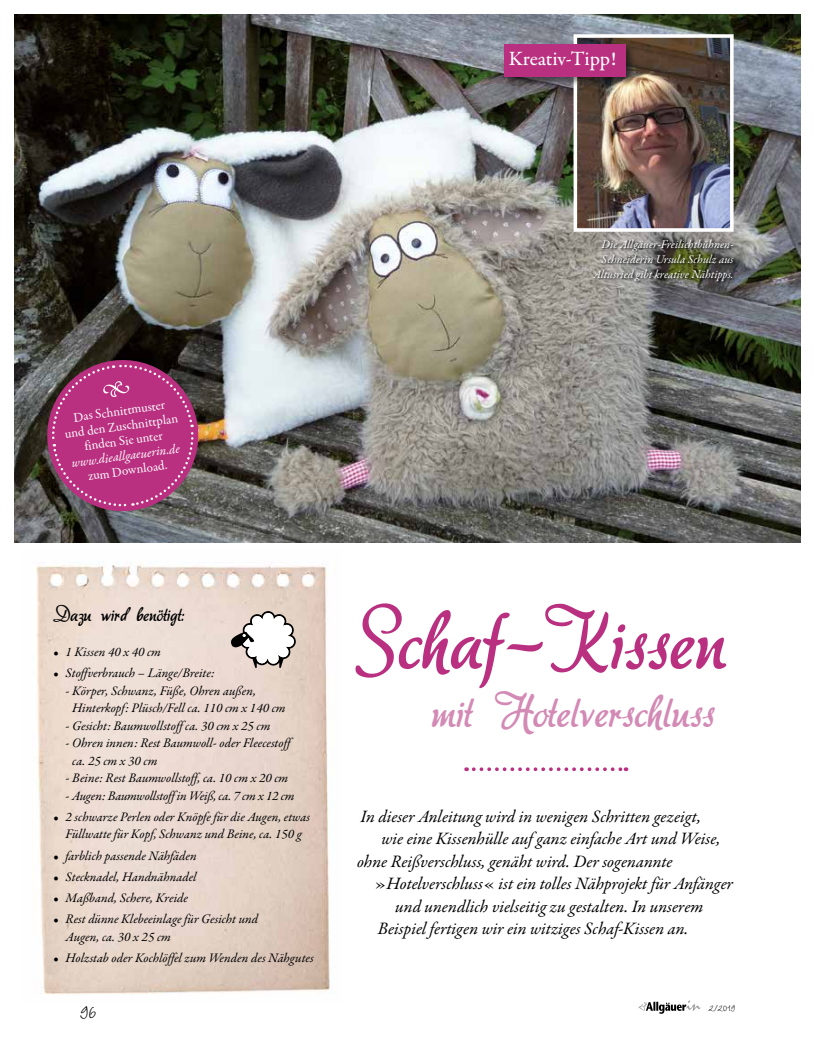
<style>
.page{position:relative;width:815px;height:1053px;background:#fff}
.page>*{position:absolute;margin:0;border:0;box-sizing:border-box;transform-origin:0 0}
.t1{font:79.12px "aka Dora";color:#ba3081}
.t2{font:43.38px "aka Dora";color:#d38ab5}
.t3{font:25px "Wiesbaden Swing";color:#000}
.t4{font:500 20.5px "Garamond Premr Pro";letter-spacing:-.005em;color:#fff}
.t5{font:18.75px "aka Dora";color:#000}
.t6{font:italic 17.5px "Garamond Premr Pro";color:#000}
.t7{font:italic 13.12px/17.5px "Garamond Premr Pro";color:#000}
.t8{font:13.12px/15px "Garamond Premr Pro";color:#fff;text-align:center}
.t9{font:italic 13.12px "Garamond Premr Pro";color:#fff}
.t10{font:12.5px "Wiesbaden Swing";color:#000}
.t11{font:italic 11.88px/15px "Garamond Premr Pro";letter-spacing:-.005em;color:#fff;text-align:right}
.s1{font-style:normal}
</style>
<div class="page">
<svg style="left:638px;top:1000px;width:62px;height:13px"></svg>
<img style="left:35px;top:562px;width:295px;height:432px">
<img style="left:14px;top:14px;width:787px;height:528px">
<svg style="left:42px;top:355px;width:161px;height:161px"></svg>
<svg style="left:231px;top:611px;width:65px;height:56px"></svg>
<svg style="left:474px;top:767px;width:153px;height:4px"></svg>
<img style="left:579px;top:39px;width:150px;height:188px">
<div style="left:574px;top:34px;width:160px;height:198px;border:4px solid #fff"></div>
<svg style="left:592px;top:239px;width:145px;height:45px"></svg>
<div style="left:503px;top:42px;width:133px;height:44px;background:#000;opacity:.45"></div>
<div style="left:505px;top:44px;width:121px;height:32px;background:#ba3081"></div>
<h3 class="t4" style="left:509px;top:47px;width:109px">Kreativ-Tipp!</h3>
<p class="t8" style="left:62px;top:412px;width:115px;rotate:-8deg">Das Schnittmuster und den Zuschnittplan finden Sie unter</p>
<p class="t9" style="left:70px;top:455px;width:111px;rotate:-8deg">www.dieallgaeuerin.de</p>
<p class="t8" style="left:87px;top:469px;width:81px;rotate:-8deg">zum Download.</p>
<p class="t11" style="left:593px;top:237px;width:142px">Die Allgäuer-Freilichtbühnen-<br>Schneiderin Ursula Schulz aus<br>Altusried gibt kreative Nähtipps.</p>
<h3 class="t5" style="left:53px;top:601px;width:132px">Dazu wird benötigt:</h3>
<p class="t7" style="left:53px;top:643px;width:109px">• 1 Kissen 40 x 40 cm</p>
<p class="t7" style="left:53px;top:664px;width:163px">• Stoffverbrauch – Länge/Breite:</p>
<p class="t7" style="left:72px;top:682px;width:215px;text-indent:-7px">- Körper, Schwanz, Füße, Ohren außen,<br>Hinterkopf: Plüsch/Fell ca. 110 cm x 140 cm</p>
<p class="t7" style="left:66px;top:717px;width:206px">- Gesicht: Baumwollstoff ca. 30 cm x 25 cm</p>
<p class="t7" style="left:72px;top:734px;width:220px;text-indent:-7px">- Ohren innen: Rest Baumwoll- oder Fleecestoff ca. 25 cm x 30 cm</p>
<p class="t7" style="left:66px;top:769px;width:224px">- Beine: Rest Baumwollstoff, ca. 10 cm x 20 cm</p>
<p class="t7" style="left:66px;top:787px;width:230px">- Augen: Baumwollstoff in Weiß, ca. 7 cm x 12 cm</p>
<p class="t7" style="left:53px;top:808px;width:258px;text-align:center">• 2 schwarze Perlen oder Knöpfe für die Augen, etwas<br>Füllwatte für Kopf, Schwanz und Beine, ca. 150 g</p>
<p class="t7" style="left:53px;top:847px;width:145px">• farblich passende Nähfäden</p>
<p class="t7" style="left:53px;top:868px;width:145px">• Stecknadel, Handnähnadel</p>
<p class="t7" style="left:53px;top:889px;width:136px">• Maßband, Schere, Kreide</p>
<p class="t7" style="left:66px;top:911px;width:194px;text-indent:-12px">• Rest dünne Klebeeinlage für Gesicht und<br>Augen, ca. 30 x 25 cm</p>
<p class="t7" style="left:53px;top:949px;width:262px">• Holzstab oder Kochlöffel zum Wenden des Nähgutes</p>
<h3 class="t3" style="left:80px;top:997px;width:18px">96</h3>
<h1 class="t1" style="left:355px;top:587px;width:373px">Schaf-Kissen</h1>
<h2 class="t2" style="left:432px;top:682px;width:285px">mit Hotelverschluss</h2>
<h3 class="t6" style="left:360px;top:805px;width:342px">In dieser Anleitung wird in wenigen Schritten gezeigt,</h3>
<h3 class="t6" style="left:381px;top:827px;width:341px">wie eine Kissenhülle auf ganz einfache Art und Weise,</h3>
<h3 class="t6" style="left:357px;top:850px;width:317px">ohne Reißverschluss, genäht wird. Der sogenannte</h3>
<h3 class="t6" style="left:374px;top:872px;width:360px"><span class="s1">»</span>Hotelverschluss<span class="s1">«</span> ist ein tolles Nähprojekt für Anfänger</h3>
<h3 class="t6" style="left:395px;top:895px;width:310px">und unendlich vielseitig zu gestalten. In unserem</h3>
<h3 class="t6" style="left:378px;top:917px;width:312px">Beispiel fertigen wir ein witziges Schaf-Kissen an.</h3>
<p class="t10" style="left:709px;top:1001px;width:28px">2/2019</p>
</div>
